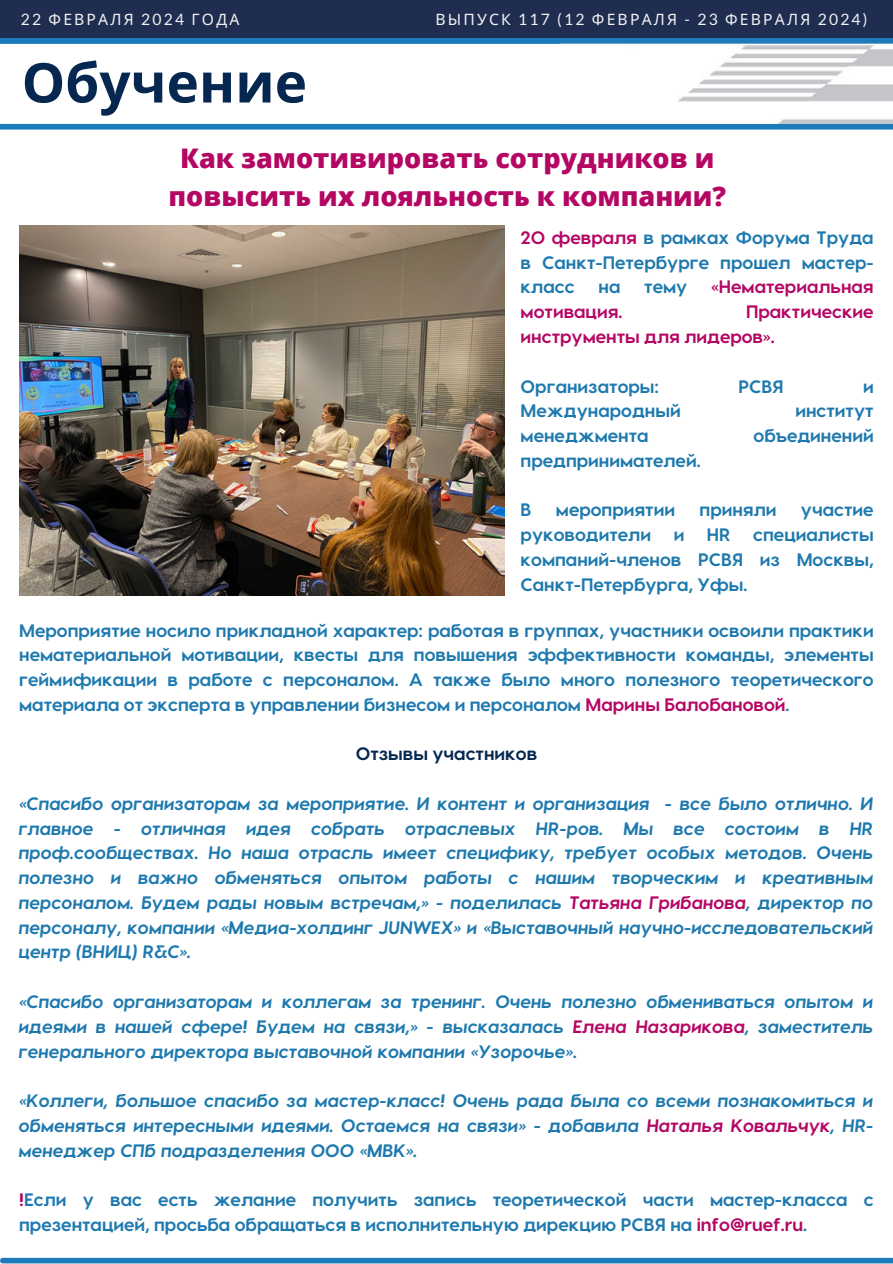
<style>
.page{position:relative;width:893px;height:1264px;background:#fff}
.page>*{position:absolute;margin:0;border:0;box-sizing:border-box;transform-origin:0 0}
.t1{font:700 54.75px "Open Sans";color:#062850}
.t2{font:800 27px/37.2px "Open Sans";color:#b40764;text-align:center}
.t3{font:italic 700 18px/24.8px "Visby CF";color:#1e79ae;text-align:justify}
.t4{font:700 18px/24.8px "Visby CF";color:#1e79ae;text-align:justify}
.t5{font:700 18px/24.8px "Visby CF";color:#b40764}
.t6{font:700 18px "Visby CF";color:#062850}
.t7{font:15.6px "Noto Sans";letter-spacing:.14em;color:#f2f2f2}
.s1{font-family:"Lato"}
.s2{color:#b40764}
</style>
<div class="page">
<div style="left:0;top:0;width:892px;height:38px;background:#1e2d50"></div>
<div style="left:3px;top:1257px;width:889px;height:6px;background:#1b7bbb"></div>
<div style="left:0;top:124px;width:892px;height:6px;background:#1b7bbb"></div>
<img style="left:678px;top:45px;width:214px;height:79px">
<div style="left:0;top:38px;width:892px;height:6px;background:#1b7bbb"></div>
<img style="left:19px;top:225px;width:485px;height:370px">
<p class="t7" style="left:21px;top:8px;width:220px"><span class="s1">22</span> ФЕВРАЛЯ <span class="s1">2024</span> ГОДА</p>
<p class="t7" style="left:435px;top:8px;width:433px">ВЫПУСК <span class="s1">117 (12</span> ФЕВРАЛЯ <span class="s1">- 23</span> ФЕВРАЛЯ <span class="s1">2024)</span></p>
<h1 class="t1" style="left:22px;top:44px;width:287px">Обучение</h1>
<h2 class="t2" style="left:168px;top:139px;width:559px">Как замотивировать сотрудников и повысить их лояльность к компании?</h2>
<h3 class="t4" style="left:520px;top:224px;width:354px"><span class="s2">20 февраля</span> в рамках Форума Труда в Санкт-Петербурге прошел мастер&shy;класс</h3>
<h3 class="t4" style="left:598px;top:274px;width:23px">на</h3>
<h3 class="t4" style="left:644px;top:274px;width:45px">тему</h3>
<h3 class="t5" style="left:711px;top:274px;width:164px">«Нематериальная</h3>
<h3 class="t5" style="left:520px;top:298px;width:103px">мотивация.</h3>
<h3 class="t5" style="left:520px;top:298px;width:354px;text-indent:225px">Практические инструменты для лидеров».</h3>
<h3 class="t4" style="left:520px;top:373px;width:140px">Организаторы:</h3>
<h3 class="t4" style="left:738px;top:373px;width:47px">РСВЯ</h3>
<h3 class="t4" style="left:862px;top:373px;width:12px">и</h3>
<h3 class="t4" style="left:520px;top:397px;width:161px">Международный</h3>
<h3 class="t4" style="left:795px;top:397px;width:80px">институт</h3>
<h3 class="t4" style="left:520px;top:422px;width:129px">менеджмента</h3>
<h3 class="t4" style="left:753px;top:422px;width:122px">объединений</h3>
<h3 class="t4" style="left:520px;top:447px;width:181px">предпринимателей.</h3>
<h3 class="t4" style="left:520px;top:496px;width:12px">В</h3>
<h3 class="t4" style="left:556px;top:496px;width:121px">мероприятии</h3>
<h3 class="t4" style="left:699px;top:496px;width:78px">приняли</h3>
<h3 class="t4" style="left:800px;top:496px;width:74px">участие</h3>
<h3 class="t4" style="left:520px;top:521px;width:132px">руководители</h3>
<h3 class="t4" style="left:673px;top:521px;width:12px">и</h3>
<h3 class="t4" style="left:707px;top:521px;width:25px">HR</h3>
<h3 class="t4" style="left:520px;top:521px;width:354px;text-indent:232px">специалисты компаний-членов РСВЯ из Москвы, Санкт-Петербурга, Уфы.</h3>
<h3 class="t4" style="left:19px;top:616px;width:856px">Мероприятие носило прикладной характер: работая в группах, участники освоили практики нематериальной мотивации, квесты для повышения эффективности команды, элементы геймификации в работе с персоналом. А также было много полезного теоретического материала от эксперта в управлении бизнесом и персоналом <span class="s2">Марины Балобановой</span>.</h3>
<h3 class="t6" style="left:355px;top:742px;width:183px">Отзывы участников</h3>
<h3 class="t3" style="left:19px;top:790px;width:856px">«Cпасибо организаторам за мероприятие. И контент и организация - все было отлично. И главное - отличная идея собрать отраслевых HR-ров. Мы все состоим в HR проф.сообществах. Но наша отрасль имеет специфику, требует особых методов. Очень полезно и важно обменяться опытом работы с нашим творческим и креативным персоналом. Будем рады новым встречам,» - поделилась <span class="s2">Татьяна Грибанова</span>, директор по персоналу, компании «Медиа-холдинг JUNWEX» и «Выставочный научно-исследовательский центр (ВНИЦ) R&amp;C».</h3>
<h3 class="t3" style="left:19px;top:988px;width:856px">«Спасибо организаторам и коллегам за тренинг. Очень полезно обмениваться опытом и идеями в нашей сфере! Будем на связи,» - высказалась <span class="s2">Елена Назарикова</span>, заместитель генерального директора выставочной компании «Узорочье».</h3>
<h3 class="t3" style="left:19px;top:1087px;width:855px">«Коллеги, большое спасибо за мастер-класс! Очень рада была со всеми познакомиться и обменяться интересными идеями. Остаемся на связи» - добавила <span class="s2">Наталья Ковальчук</span>, HR&shy;менеджер СПб подразделения ООО «МВК».</h3>
<h3 class="t4" style="left:19px;top:1186px;width:856px"><span class="s2">!</span>Если у вас есть желание получить запись теоретической части мастер-класса с презентацией, просьба обращаться в исполнительную дирекцию РСВЯ на <span class="s2">info@ruef.ru</span>.</h3>
</div>
